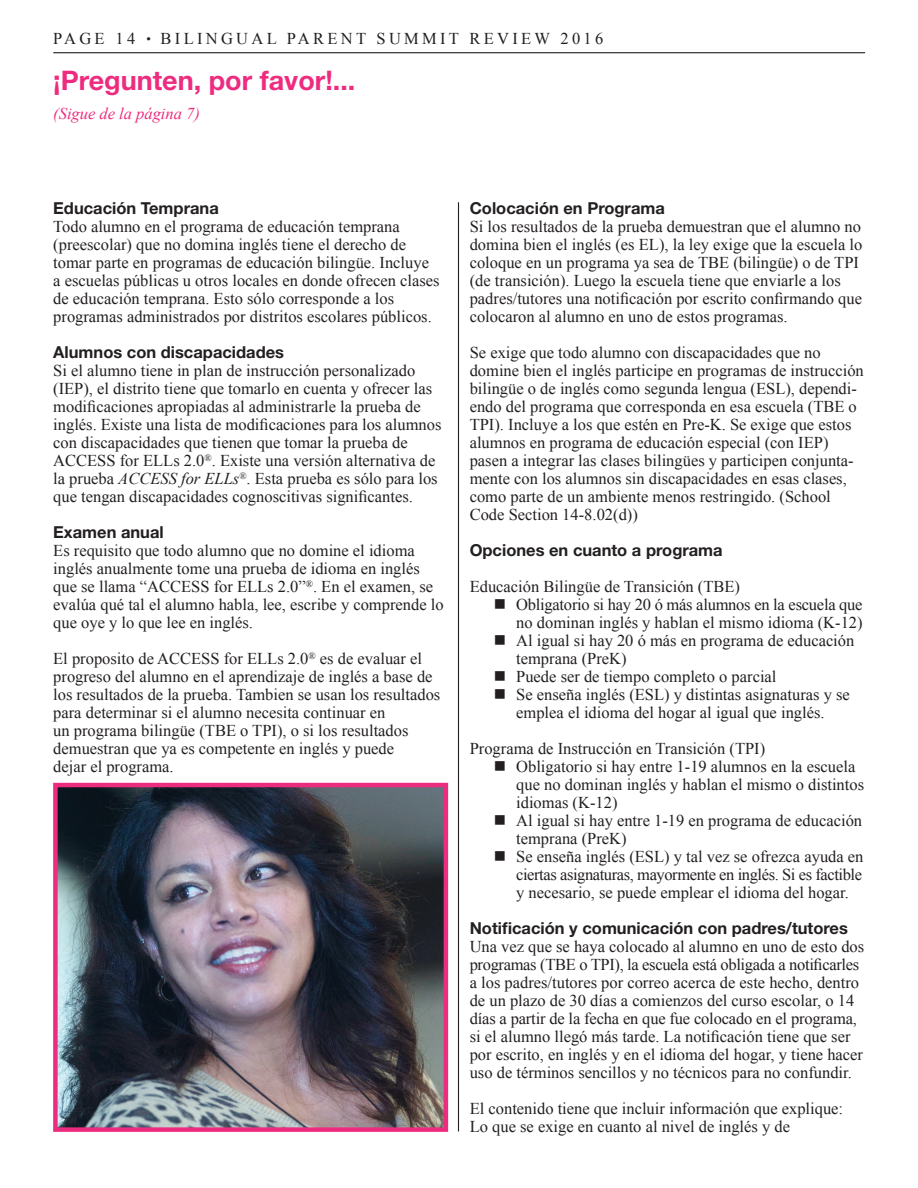
<style>
.page{position:relative;width:918px;height:1188px;background:#fff}
.page>*{position:absolute;margin:0;border:0;box-sizing:border-box;transform-origin:0 0}
.t1{font:700 27px "Helvetica Neue LT Std";color:#ee2c7f}
.t2{font:16.5px/18px "Times New Roman";color:#231f20}
.t3{font:700 16.5px "Helvetica Neue LT Std";color:#231f20}
.t4{font:16.5px "Times New Roman";letter-spacing:.2em;color:#231f20}
.t5{font:italic 16.5px "Times New Roman";color:#ee2c7f}
.s1{font-family:"Helvetica Neue LT Std";font-size:9px}
.s2{font-style:italic}
</style>
<div class="page">
<hr style="left:53px;top:52px;width:812px;height:1px;background:#231f20">
<img style="left:58px;top:788px;width:385px;height:339px">
<div style="left:53px;top:783px;width:395px;height:349px;border:4px solid #ee2c7f"></div>
<hr style="left:458px;top:202px;width:1px;height:929px;background:#231f20">
<p class="t4" style="left:53px;top:27px;width:552px">PAGE 14 <span class="s1">•</span> BILINGUAL PARENT SUMMIT REVIEW 2016</p>
<h1 class="t1" style="left:53px;top:64px;width:304px">¡Pregunten, por favor!...</h1>
<p class="t5" style="left:53px;top:102px;width:148px">(Sigue de la página 7)</p>
<p class="t3" style="left:53px;top:198px;width:167px">Educación Temprana</p>
<p class="t2" style="left:53px;top:217px;width:388px">Todo alumno en el programa de educación temprana (preescolar) que no domina inglés tiene el derecho de tomar parte en programas de educación bilingüe. Incluye a escuelas públicas u otros locales en donde ofrecen clases de educación temprana. Esto sólo corresponde a los programas administrados por distritos escolares públicos.</p>
<p class="t3" style="left:53px;top:342px;width:232px">Alumnos con discapacidades</p>
<p class="t2" style="left:53px;top:361px;width:390px">Si el alumno tiene in plan de instrucción personalizado (IEP), el distrito tiene que tomarlo en cuenta y ofrecer las modificaciones apropiadas al administrarle la prueba de inglés. Existe una lista de modificaciones para los alumnos con discapacidades que tienen que tomar la prueba de ACCESS for ELLs 2.0<sup>®</sup>. Existe una versión alternativa de la prueba <span class="s2">ACCESS for ELLs</span><sup>®</sup>. Esta prueba es sólo para los que tengan discapacidades cognoscitivas significantes.</p>
<p class="t3" style="left:53px;top:522px;width:112px">Examen anual</p>
<p class="t2" style="left:53px;top:541px;width:392px">Es requisito que todo alumno que no domine el idioma inglés anualmente tome una prueba de idioma en inglés que se llama “ACCESS for ELLs 2.0”<sup>®</sup>. En el examen, se evalúa qué tal el alumno habla, lee, escribe y comprende lo que oye y lo que lee en inglés.</p>
<p class="t2" style="left:53px;top:649px;width:389px">El proposito de ACCESS for ELLs 2.0<sup>®</sup> es de evaluar el progreso del alumno en el aprendizaje de inglés a base de los resultados de la prueba. Tambien se usan los resultados para determinar si el alumno necesita continuar en<br>un programa bilingüe (TBE o TPI), o si los resultados demuestran que ya es competente en inglés y puede<br>dejar el programa.</p>
<p class="t3" style="left:470px;top:198px;width:197px">Colocación en Programa</p>
<p class="t2" style="left:470px;top:218px;width:394px">Si los resultados de la prueba demuestran que el alumno no domina bien el inglés (es EL), la ley exige que la escuela lo coloque en un programa ya sea de TBE (bilingüe) o de TPI (de transición). Luego la escuela tiene que enviarle a los padres/tutores una notificación por escrito confirmando que colocaron al alumno en uno de estos programas.</p>
<p class="t2" style="left:470px;top:344px;width:396px">Se exige que todo alumno con discapacidades que no domine bien el inglés participe en programas de instrucción bilingüe o de inglés como segunda lengua (ESL), dependi&shy;endo del programa que corresponda en esa escuela (TBE o TPI). Incluye a los que estén en Pre-K. Se exige que estos alumnos en programa de educación especial (con IEP) pasen a integrar las clases bilingües y participen conjunta&shy;mente con los alumnos sin discapacidades en esas clases, como parte de un ambiente menos restringido. (School Code Section 14-8.02(d))</p>
<p class="t3" style="left:470px;top:540px;width:254px">Opciones en cuanto a programa</p>
<p class="t2" style="left:470px;top:578px;width:272px">Educación Bilingüe de Transición (TBE)</p>
<p class="t2" style="left:494px;top:596px;width:370px;text-align:right">■ Obligatorio si hay 20 ó más alumnos en la escuela que no dominan inglés y hablan el mismo idioma (K-12)</p>
<p class="t2" style="left:516px;top:632px;width:340px;text-indent:-22px">■ Al igual si hay 20 ó más en programa de educación temprana (PreK)</p>
<p class="t2" style="left:494px;top:668px;width:284px">■ Puede ser de tiempo completo o parcial</p>
<p class="t2" style="left:494px;top:686px;width:358px;text-align:center">■ Se enseña inglés (ESL) y distintas asignaturas y se emplea el idioma del hogar al igual que inglés.</p>
<p class="t2" style="left:470px;top:740px;width:297px">Programa de Instrucción en Transición (TPI)</p>
<p class="t2" style="left:516px;top:758px;width:349px;text-indent:-22px">■ Obligatorio si hay entre 1-19 alumnos en la escuela que no dominan inglés y hablan el mismo o distintos idiomas (K-12)</p>
<p class="t2" style="left:516px;top:812px;width:347px;text-indent:-22px">■ Al igual si hay entre 1-19 en programa de educación temprana (PreK)</p>
<p class="t2" style="left:516px;top:848px;width:349px;text-align:justify;text-indent:-22px">■ Se enseña inglés (ESL) y tal vez se ofrezca ayuda en ciertas asignaturas, mayormente en inglés. Si es factible y necesario, se puede emplear el idioma del hogar.</p>
<p class="t3" style="left:470px;top:918px;width:380px">Notificación y comunicación con padres/tutores</p>
<p class="t2" style="left:470px;top:938px;width:396px">Una vez que se haya colocado al alumno en uno de esto dos programas (TBE o TPI), la escuela está obligada a notificarles a los padres/tutores por correo acerca de este hecho, dentro de un plazo de 30 días a comienzos del curso escolar, o 14 días a partir de la fecha en que fue colocado en el programa, si el alumno llegó más tarde. La notificación tiene que ser por escrito, en inglés y en el idioma del hogar, y tiene hacer uso de términos sencillos y no técnicos para no confundir.</p>
<p class="t2" style="left:470px;top:1100px;width:375px">El contenido tiene que incluir información que explique:<br>Lo que se exige en cuanto al nivel de inglés y de</p>
</div>
